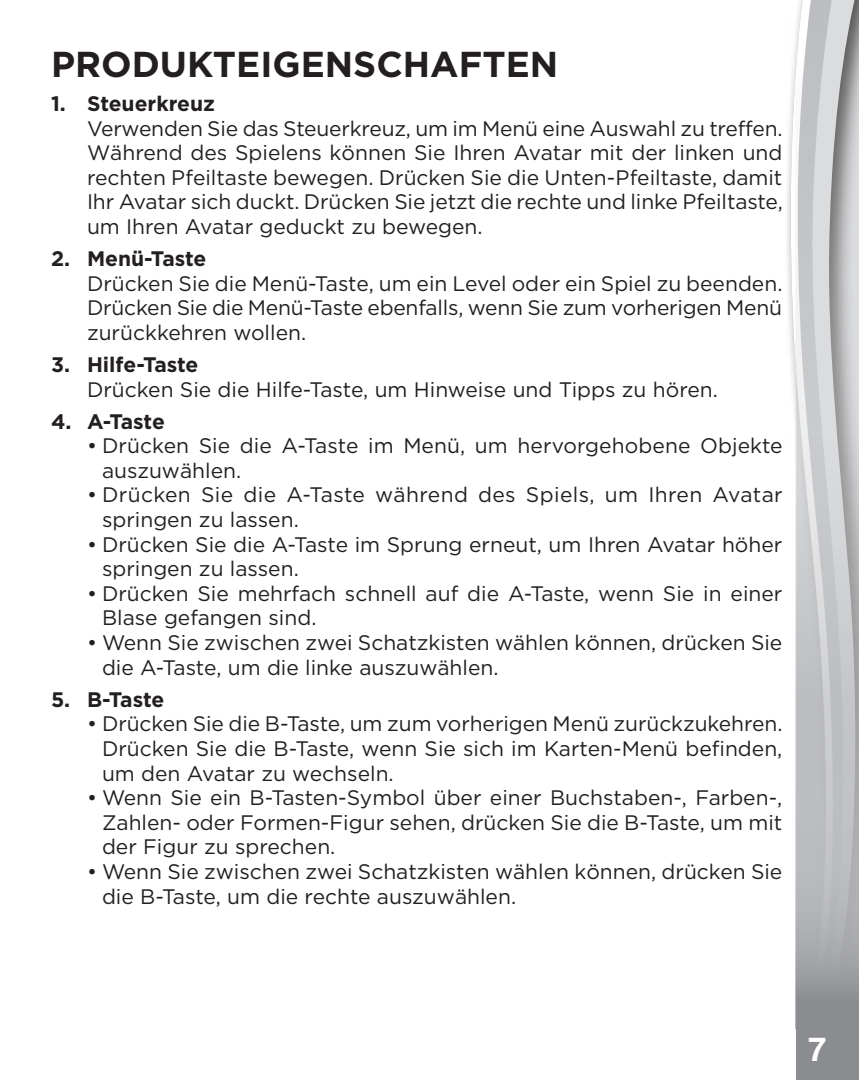
<style>
.page{position:relative;width:859px;height:1080px;background:#fff}
.page>*{position:absolute;margin:0;border:0;box-sizing:border-box;transform-origin:0 0}
.LF_text_02{font:700 36px "Gotham HTF";color:#231f20}
.t1{font:700 33px "Helvetica";color:#fff}
.LF_text_02-2{font:21px/24.6px "Gotham HTF";color:#231f20}
.LF_text_02-3{font:21px/24.6px "Gotham HTF";letter-spacing:.02em;color:#231f20}
.LF_text_02-4{font:700 21px "Gotham HTF";color:#231f20}
.s1{font-style:inherit}
</style>
<div class="page">
<div style="left:783px;top:0;width:76px;height:1080px;background:#231f20;opacity:.75"></div>
<svg style="left:790px;top:0;width:5px;height:1029px"></svg>
<svg style="left:795px;top:0;width:64px;height:1080px;background:#bdbec1"></svg>
<div style="left:738px;top:1029px;width:57px;height:51px;background:#fff"></div>
<p class="LF_text_02" style="left:51px;top:44px;width:509px">PRODUKTEIGENSCHAFTEN</p>
<p class="LF_text_02-4" style="left:51px;top:91px;width:166px">1. Steuerkreuz</p>
<p class="LF_text_02-2" style="left:87px;top:115px;width:697px;text-align:justify">Verwenden Sie das Steuerkreuz, um im Menü eine Auswahl zu treffen.<br>Während des Spielens können Sie Ihren Avatar mit der linken und rechten Pfeiltaste bewegen. Drücken Sie die Unten-Pfeiltaste, damit Ihr Avatar sich duckt. Drücken Sie jetzt die rechte und linke Pfeiltaste, um Ihren Avatar geduckt zu bewegen.</p>
<p class="LF_text_02-4" style="left:51px;top:246px;width:157px">2. Menü-Taste</p>
<p class="LF_text_02-2" style="left:87px;top:271px;width:697px;text-align:justify">Drücken Sie die Menü-Taste, um ein Level oder ein Spiel zu beenden.<br>Drücken Sie die Menü-Taste ebenfalls, wenn Sie zum vorherigen Menü zurückkehren wollen.</p>
<p class="LF_text_02-4" style="left:51px;top:352px;width:149px">3. Hilfe-Taste</p>
<p class="LF_text_02-2" style="left:87px;top:376px;width:632px">Drücken Sie die Hilfe-Taste, um Hinweise und Tipps zu hören.</p>
<p class="LF_text_02-4" style="left:51px;top:409px;width:115px">4. A-Taste</p>
<p class="LF_text_02-2" style="left:102px;top:433px;width:682px;text-indent:-15px">• Drücken Sie die A-Taste im Menü, um hervorgehobene Objekte auszuwählen.</p>
<p class="LF_text_02-3" style="left:102px;top:482px;width:682px;text-indent:-15px">• Drücken Sie die A-Taste während des Spiels, um Ihren Avatar springen zu lassen.</p>
<p class="LF_text_02-2" style="left:102px;top:532px;width:682px;text-indent:-15px">• Drücken Sie die A-Taste im Sprung erneut, um Ihren Avatar höher springen zu lassen.</p>
<p class="LF_text_02-2" style="left:102px;top:581px;width:682px;text-indent:-15px">• Drücken Sie mehrfach schnell auf die A-Taste, wenn Sie in einer<br>Blase gefangen sind.</p>
<p class="LF_text_02-2" style="left:102px;top:630px;width:682px;text-indent:-15px">• Wenn Sie zwischen zwei Schatzkisten wählen können, drücken Sie die A-Taste, um die linke auszuwählen.</p>
<p class="LF_text_02-4" style="left:51px;top:687px;width:115px">5. B-Taste</p>
<p class="LF_text_02-2" style="left:102px;top:711px;width:682px;text-align:justify;text-indent:-15px">• Drücken Sie die B-Taste, um zum vorherigen Menü zurückzukehren.<br>Drücken Sie die B-Taste, wenn Sie sich im Karten-Menü befinden, um den Avatar zu wechseln.</p>
<p class="LF_text_02-2" style="left:102px;top:785px;width:682px;text-align:justify;text-indent:-15px">• Wenn Sie ein B-Tasten-Symbol über einer Buchstaben-, Farben-, Zahlen- oder Formen-Figur sehen, drücken Sie die B-Taste, um mit der Figur zu sprechen.</p>
<p class="LF_text_02-2" style="left:102px;top:859px;width:682px;text-indent:-15px">• Wenn Sie zwischen zwei Schatzkisten wählen können, drücken Sie die B-Taste, um die rechte auszuwählen.</p>
<h2 class="t1" style="left:808px;top:1021px;width:34px">7 <sup>7</sup><span class="s1">7</span></h2>
</div>
